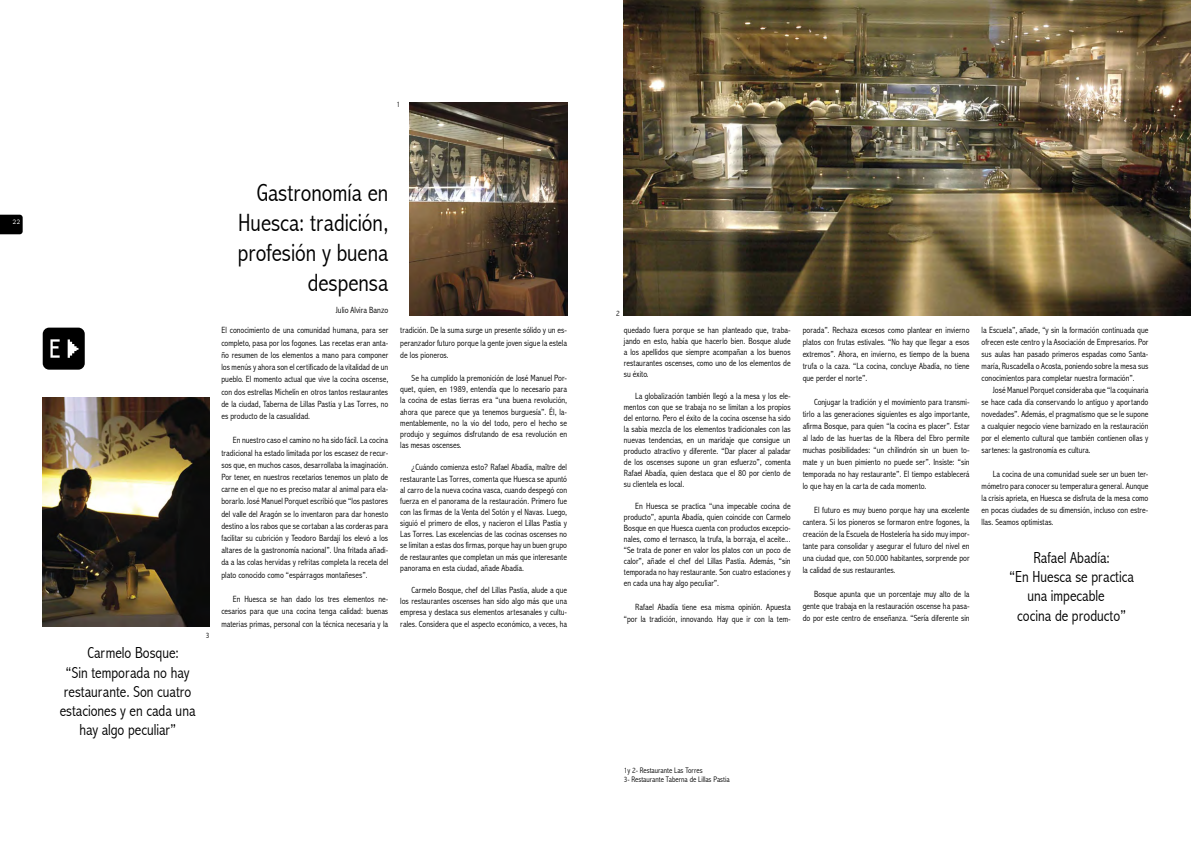
<style>
.page{position:relative;width:1191px;height:842px;background:#fff}
.page>*{position:absolute;margin:0;border:0;box-sizing:border-box;transform-origin:0 0}
.t1{font:300 condensed 25px/30px "Abadi";color:#000;text-align:right}
.t2{font:300 condensed 16px "Abadi";color:#000}
.t3{font:10px "Universal Eight";color:#fff}
.t4{font:300 condensed 9px/12px "Abadi";color:#000;text-align:justify}
.t5{font:300 condensed 8px/9.6px "Abadi";color:#000}
</style>
<div class="page">
<svg style="left:0;top:215px;width:23px;height:19px"></svg>
<svg style="left:43px;top:328px;width:42px;height:42px;background:#232323"></svg>
<img style="left:410px;top:102px;width:157px;height:213px">
<img style="left:624px;top:0;width:567px;height:315px">
<img style="left:43px;top:397px;width:166px;height:229px">
<p class="t3" style="left:12px;top:218px;width:9px">22</p>
<p class="t5" style="left:396px;top:100px;width:5px">1</p>
<h2 class="t2" style="left:88px;top:644px;width:93px">Carmelo Bosque:</h2>
<h2 class="t2" style="left:66px;top:663px;width:125px">“Sin temporada no hay</h2>
<h2 class="t2" style="left:64px;top:682px;width:129px">restaurante. Son cuatro</h2>
<h2 class="t2" style="left:60px;top:701px;width:137px">estaciones y en cada una</h2>
<h2 class="t2" style="left:79px;top:721px;width:98px">hay algo peculiar”</h2>
<p class="t5" style="left:206px;top:630px;width:5px">3</p>
<h1 class="t1" style="left:238px;top:178px;width:152px">Gastronomía en<br>Huesca: tradición, profesión y buena despensa</h1>
<p class="t4" style="left:336px;top:303px;width:54px">Julio Alvira Banzo</p>
<p class="t4" style="left:221px;top:324px;width:168px">El conocimiento de una comunidad humana, para ser completo, pasa por los fogones. Las recetas eran anta&shy;ño resumen de los elementos a mano para componer los menús y ahora son el certificado de la vitalidad de un pueblo. El momento actual que vive la cocina oscense, con dos estrellas Michelín en otros tantos restaurantes de la ciudad, Taberna de Lillas Pastia y Las Torres, no es producto de la casualidad.</p>
<p class="t4" style="left:221px;top:434px;width:168px;text-indent:11px">En nuestro caso el camino no ha sido fácil. La cocina tradicional ha estado limitada por los escasez de recur&shy;sos que, en muchos casos, desarrollaba la imaginación.<br>Por tener, en nuestros recetarios tenemos un plato de carne en el que no es preciso matar al animal para ela&shy;borarlo. José Manuel Porquet escribió que “los pastores del valle del Aragón se lo inventaron para dar honesto destino a los rabos que se cortaban a las corderas para facilitar su cubrición y Teodoro Bardají los elevó a los altares de la gastronomía nacional”. Una fritada añadi&shy;da a las colas hervidas y refritas completa la receta del plato conocido como “espárragos montañeses”.</p>
<p class="t4" style="left:221px;top:593px;width:168px;text-indent:11px">En Huesca se han dado los tres elementos ne&shy;cesarios para que una cocina tenga calidad: buenas materias primas, personal con la técnica necesaria y la</p>
<p class="t4" style="left:400px;top:324px;width:168px">tradición. De la suma surge un presente sólido y un es&shy;peranzador futuro porque la gente joven sigue la estela de los pioneros.</p>
<p class="t4" style="left:400px;top:372px;width:168px;line-height:11.2px;text-indent:11px">Se ha cumplido la premonición de José Manuel Por&shy;quet, quien, en 1989, entendía que lo necesario para la cocina de estas tierras era “una buena revolución, ahora que parece que ya tenemos burguesía”. Él, la&shy;mentablemente, no la vio del todo, pero el hecho se produjo y seguimos disfrutando de esa revolución en las mesas oscenses.</p>
<p class="t4" style="left:400px;top:462px;width:168px;line-height:11.2px;text-indent:11px">¿Cuándo comienza esto? Rafael Abadía, maître del restaurante Las Torres, comenta que Huesca se apuntó al carro de la nueva cocina vasca, cuando despegó con fuerza en el panorama de la restauración. Primero fue con las firmas de la Venta del Sotón y el Navas. Luego, siguió el primero de ellos, y nacieron el Lillas Pastia y Las Torres. Las excelencias de las cocinas oscenses no se limitan a estas dos firmas, porque hay un buen grupo de restaurantes que completan un más que interesante panorama en esta ciudad, añade Abadía.</p>
<p class="t4" style="left:400px;top:584px;width:168px;line-height:11.2px;text-indent:11px">Carmelo Bosque, chef del Lillas Pastia, alude a que los restaurantes oscenses han sido algo más que una empresa y destaca sus elementos artesanales y cultu&shy;rales. Considera que el aspecto económico, a veces, ha</p>
<p class="t5" style="left:616px;top:308px;width:5px">2</p>
<p class="t4" style="left:624px;top:325px;width:168px;line-height:11px">quedado fuera porque se han planteado que, traba&shy;jando en esto, había que hacerlo bien. Bosque alude a los apellidos que siempre acompañan a los buenos restaurantes oscenses, como uno de los elementos de su éxito.</p>
<p class="t4" style="left:624px;top:391px;width:168px;line-height:11px;text-indent:11px">La globalización también llegó a la mesa y los ele&shy;mentos con que se trabaja no se limitan a los propios del entorno. Pero el éxito de la cocina oscense ha sido la sabia mezcla de los elementos tradicionales con las nuevas tendencias, en un maridaje que consigue un producto atractivo y diferente. “Dar placer al paladar de los oscenses supone un gran esfuerzo”, comenta Rafael Abadía, quien destaca que el 80 por ciento de su clientela es local.</p>
<p class="t4" style="left:624px;top:501px;width:168px;line-height:11px;text-indent:11px">En Huesca se practica “una impecable cocina de producto”, apunta Abadía, quien coincide con Carmelo Bosque en que Huesca cuenta con productos excepcio&shy;nales, como el ternasco, la trufa, la borraja, el aceite... “Se trata de poner en valor los platos con un poco de calor”, añade el chef del Lillas Pastia. Además, “sin temporada no hay restaurante. Son cuatro estaciones y en cada una hay algo peculiar”.</p>
<p class="t4" style="left:624px;top:601px;width:168px;text-align:right">Rafael Abadía tiene esa misma opinión. Apuesta “por la tradición, innovando. Hay que ir con la tem-</p>
<p class="t4" style="left:802px;top:324px;width:168px">porada”. Rechaza excesos como plantear en invierno platos con frutas estivales. “No hay que llegar a esos extremos”. Ahora, en invierno, es tiempo de la buena trufa o la caza. “La cocina, concluye Abadía, no tiene que perder el norte”.</p>
<p class="t4" style="left:802px;top:396px;width:168px;text-indent:11px">Conjugar la tradición y el movimiento para transmi&shy;tirlo a las generaciones siguientes es algo importante, afirma Bosque, para quien “la cocina es placer”. Estar al lado de las huertas de la Ribera del Ebro permite muchas posibilidades: “un chilindrón sin un buen to&shy;mate y un buen pimiento no puede ser”. Insiste: “sin temporada no hay restaurante”. El tiempo establecerá lo que hay en la carta de cada momento.</p>
<p class="t4" style="left:802px;top:504px;width:168px;text-indent:11px">El futuro es muy bueno porque hay una excelente cantera. Si los pioneros se formaron entre fogones, la creación de la Escuela de Hostelería ha sido muy impor&shy;tante para consolidar y asegurar el futuro del nivel en una ciudad que, con 50.000 habitantes, sorprende por la calidad de sus restaurantes.</p>
<p class="t4" style="left:802px;top:588px;width:168px;text-indent:11px">Bosque apunta que un porcentaje muy alto de la gente que trabaja en la restauración oscense ha pasa&shy;do por este centro de enseñanza. “Sería diferente sin</p>
<p class="t4" style="left:981px;top:324px;width:168px">la Escuela”, añade, “y sin la formación continuada que ofrecen este centro y la Asociación de Empresarios. Por sus aulas han pasado primeros espadas como Santa&shy;maría, Ruscadella o Acosta, poniendo sobre la mesa sus conocimientos para completar nuestra formación”.</p>
<p class="t4" style="left:981px;top:384px;width:168px;text-indent:11px">José Manuel Porquet consideraba que “la coquinaria se hace cada día conservando lo antiguo y aportando novedades”. Además, el pragmatismo que se le supone a cualquier negocio viene barnizado en la restauración por el elemento cultural que también contienen ollas y sartenes: la gastronomía es cultura.</p>
<p class="t4" style="left:981px;top:468px;width:168px;text-indent:11px">La cocina de una comunidad suele ser un buen ter&shy;mómetro para conocer su temperatura general. Aunque la crisis aprieta, en Huesca se disfruta de la mesa como en pocas ciudades de su dimensión, incluso con estre&shy;llas. Seamos optimistas.</p>
<h2 class="t2" style="left:1033px;top:548px;width:78px">Rafael Abadía:</h2>
<h2 class="t2" style="left:1009px;top:567px;width:126px">“En Huesca se practica</h2>
<h2 class="t2" style="left:1027px;top:587px;width:79px">una impecable</h2>
<h2 class="t2" style="left:1017px;top:606px;width:110px">cocina de producto”</h2>
<p class="t5" style="left:624px;top:765px;width:107px">1y 2- Restaurante Las Torres<br>3- Restaurante Taberna de Lillas Pastia</p>
</div>
